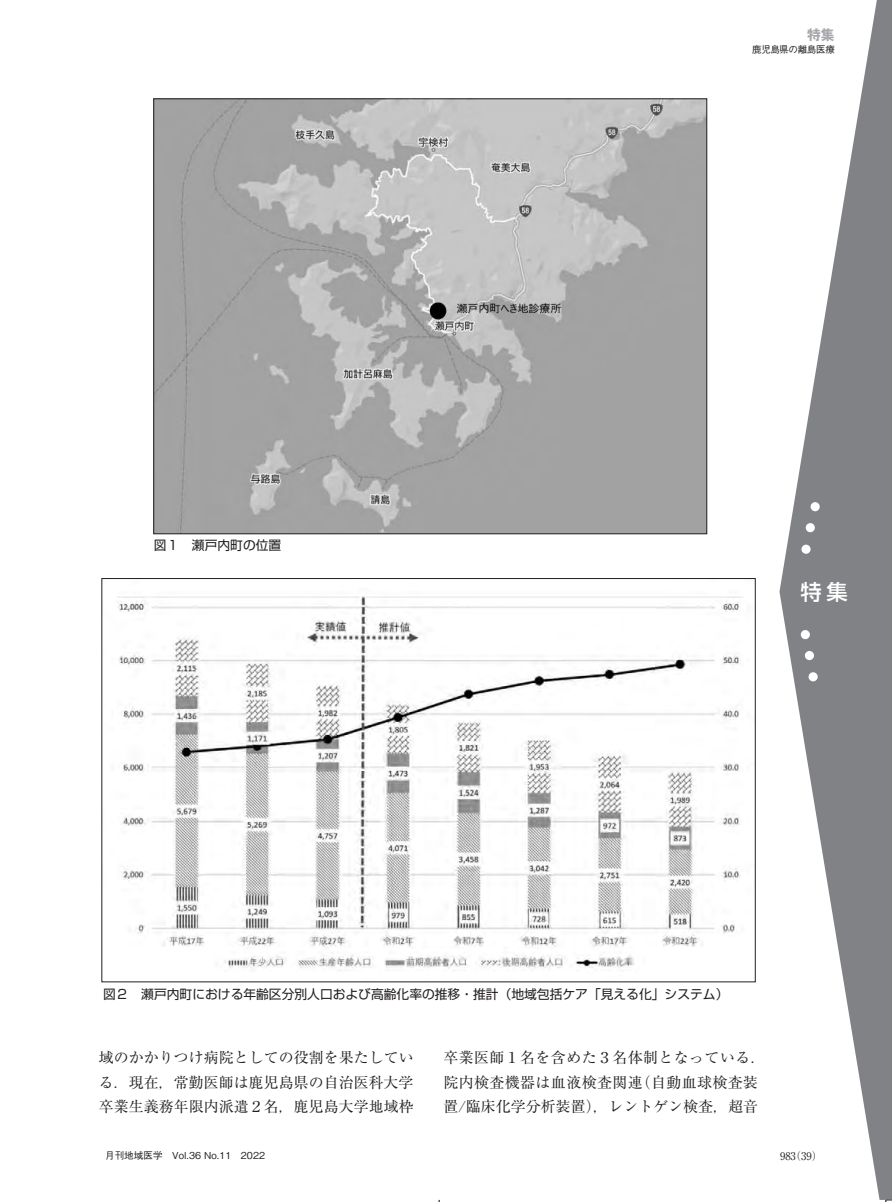
<style>
.page{position:relative;width:892px;height:1202px;background:#fff}
.page>*{position:absolute;margin:0;border:0;box-sizing:border-box;transform-origin:0 0}
.t1{font:500 21.3px "Shin Go Pro";color:#fff}
.t2{font:14.85px/24.5px "Ryumin Pro";letter-spacing:.03em;color:#231f20}
.t3{font:14.85px/24.5px "Ryumin Pro";letter-spacing:.005em;color:#231f20;text-align:justify}
.t4{font:700 13.8px "Gothic MB101 Pro";color:#a8a9ad}
.t5{font:12.75px "Shin Go Pro";color:#231f20}
.t6{font:10.65px "Ryumin Pro";color:#231f20}
.t7{font:500 9.6px "Gothic BBB Pro";color:#231f20}
.t8{font:500 9.6px "Gothic BBB Pro";letter-spacing:-.045em;color:#231f20}
</style>
<div class="page">
<svg style="left:779px;top:0;width:112px;height:1200px;fill:#808285"></svg>
<div style="left:801px;top:545px;width:9px;height:9px;background:#fff;border-radius:50%"></div>
<div style="left:805px;top:523px;width:9px;height:9px;background:#fff;border-radius:50%"></div>
<div style="left:810px;top:502px;width:9px;height:9px;background:#fff;border-radius:50%"></div>
<div style="left:800px;top:630px;width:9px;height:9px;background:#fff;border-radius:50%"></div>
<div style="left:804px;top:651px;width:10px;height:9px;background:#fff;border-radius:50%"></div>
<div style="left:808px;top:672px;width:9px;height:9px;background:#fff;border-radius:50%"></div>
<img style="left:155px;top:100px;width:550px;height:432px">
<img style="left:117px;top:596px;width:625px;height:375px">
<svg style="left:884px;top:1186px;width:8px;height:16px"></svg>
<p class="t4" style="left:807px;top:23px;width:29px">特集</p>
<p class="t8" style="left:752px;top:42px;width:84px">鹿児島県の離島医療</p>
<p class="t5" style="left:154px;top:534px;width:129px">図１　瀬戸内町の位置</p>
<h1 class="t1" style="left:800px;top:574px;width:49px">特集</h1>
<p class="t5" style="left:103px;top:983px;width:627px">図２　瀬戸内町における年齢区分別人口および高齢化率の推移・推計（地域包括ケア「見える化」システム）</p>
<p class="t3" style="left:99px;top:1044px;width:316px">域のかかりつけ病院としての役割を果たしている．現在，常勤医師は鹿児島県の自治医科大学卒業生義務年限内派遣２名，鹿児島大学地域枠</p>
<p class="t2" style="left:443px;top:1044px;width:324px">卒業医師１名を含めた３名体制となっている．院内検査機器は血液検査関連（自動血球検査装置/臨床化学分析装置），レントゲン検査，超音</p>
<p class="t7" style="left:105px;top:1148px;width:161px">月刊地域医学　Vol.36 No.11　2022</p>
<p class="t6" style="left:780px;top:1148px;width:44px">983（39）</p>
</div>
